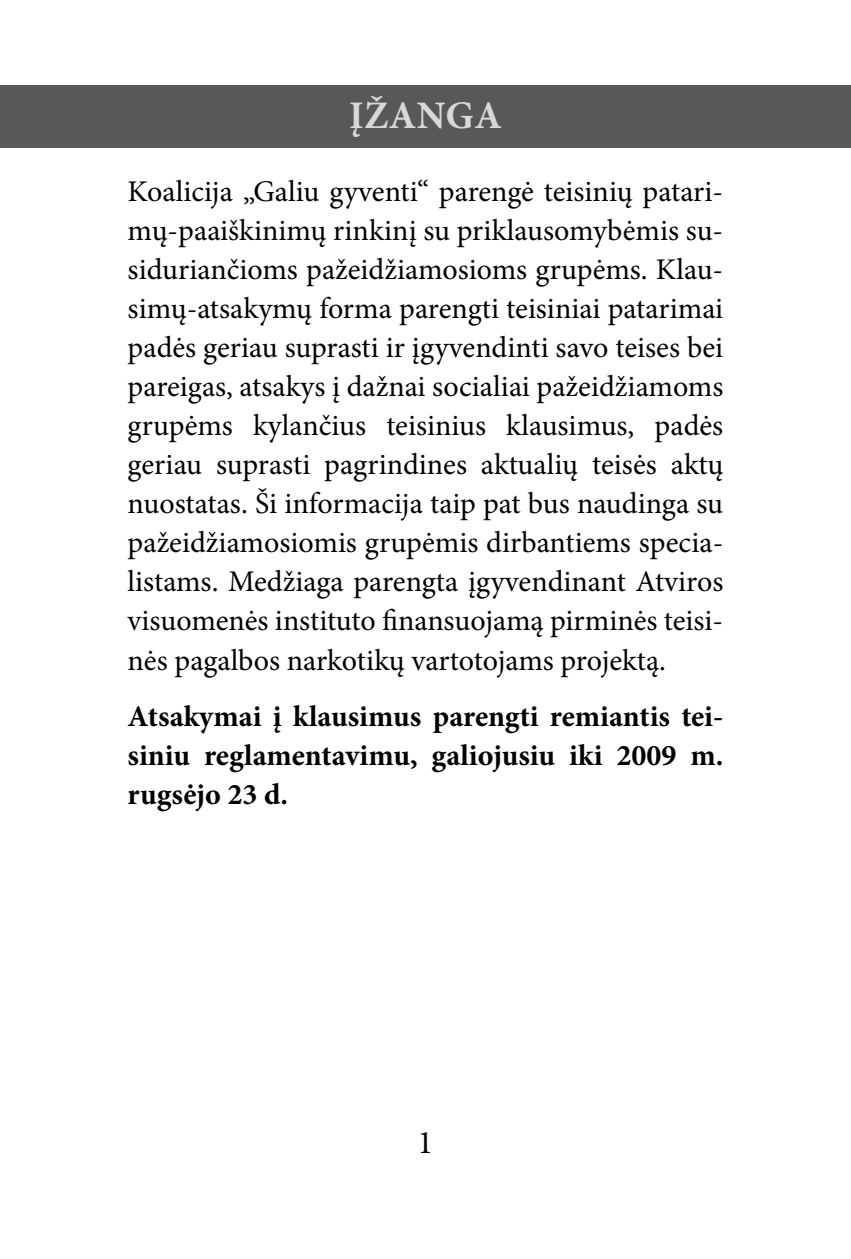
<style>
.page{position:relative;width:851px;height:1259px;background:#fff}
.page>*{position:absolute;margin:0;border:0;box-sizing:border-box;transform-origin:0 0}
.t1{font:700 39px "Minion Pro";letter-spacing:.01em;color:#d7d8d9}
.t2{font:33px "Minion Pro";color:#000}
.t3{font:30px/39px "Minion Pro";color:#000;text-align:justify}
.t4{font:700 30px/39px "Minion Pro";color:#000;text-align:justify}
</style>
<div class="page">
<div style="left:0;top:85px;width:850px;height:63px;background:#58585a"></div>
<h1 class="t1" style="left:349px;top:88px;width:154px">Įžanga</h1>
<p class="t3" style="left:128px;top:172px;width:597px">Koalicija „Galiu gyventi“ parengė teisinių patari&shy;mų-paaiškinimų rinkinį su priklausomybėmis su&shy;siduriančioms pažeidžiamosioms grupėms. Klau&shy;simų-atsakymų forma parengti teisiniai patarimai padės geriau suprasti ir įgyvendinti savo teises bei pareigas, atsakys į dažnai socialiai pažeidžiamoms grupėms kylančius teisinius klausimus, padės geriau suprasti pagrindines aktualių teisės aktų nuostatas. Ši informacija taip pat bus naudinga su pažeidžiamosiomis grupėmis dirbantiems specia&shy;listams. Medžiaga parengta įgyvendinant Atviros visuomenės instituto finansuojamą pirminės teisi&shy;nės pagalbos narkotikų vartotojams projektą.</p>
<p class="t4" style="left:128px;top:696px;width:597px">Atsakymai į klausimus parengti remiantis tei&shy;siniu reglamentavimu, galiojusiu iki 2009 m. rugsėjo 23 d.</p>
<p class="t2" style="left:417px;top:1120px;width:17px">1</p>
</div>
